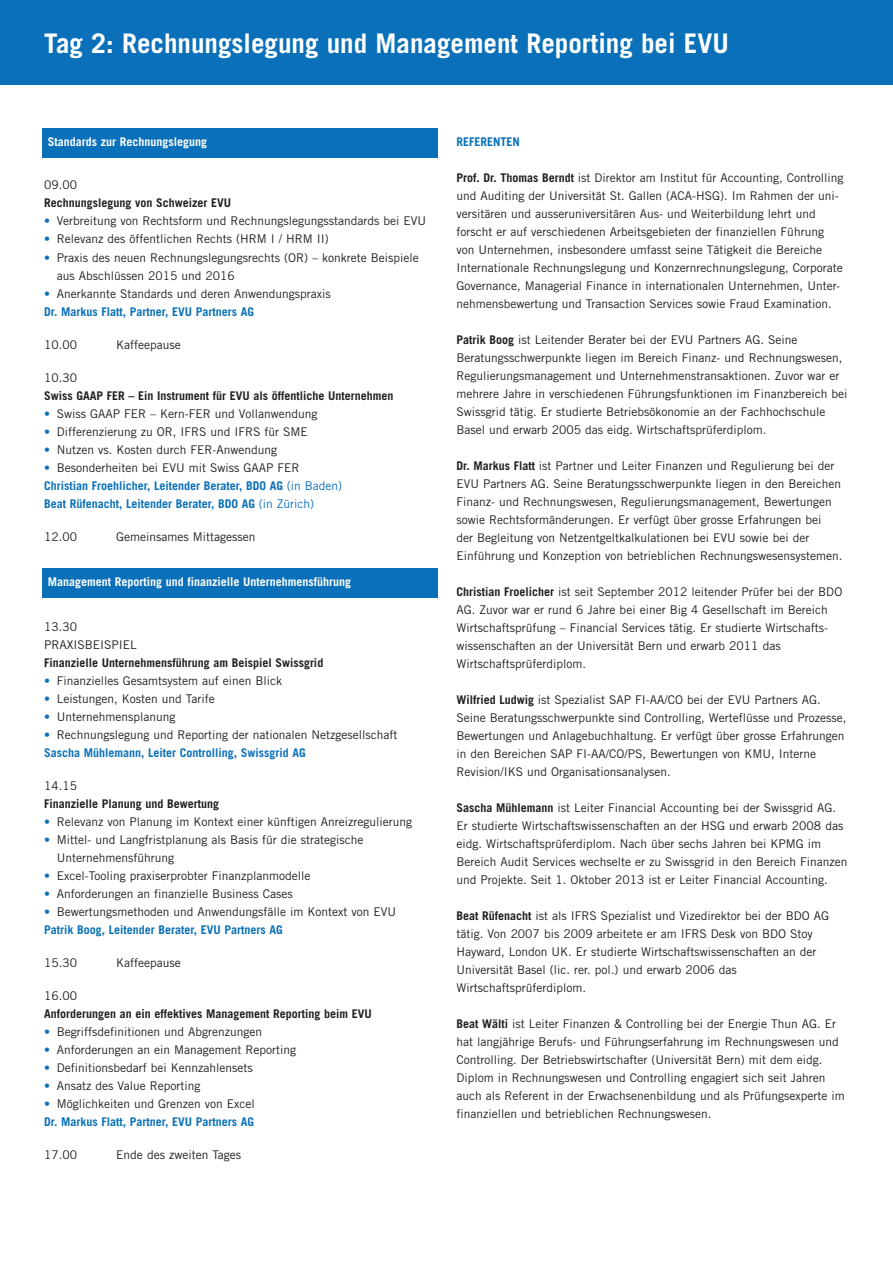
<style>
.page{position:relative;width:893px;height:1263px;background:#fff}
.page>*{position:absolute;margin:0;border:0;box-sizing:border-box;transform-origin:0 0}
.t1{font:700 27px "Trade Gothic";color:#fff}
.t2{font:12px/18px "Trade Gothic";color:#231f20}
.t3{font:700 12px "Trade Gothic";color:#231f20}
.t4{font:700 12px/18px "Trade Gothic";color:#0970b9}
.t5{font:700 12px "Trade Gothic";color:#fff}
.s1{color:#0970b9}
.s2{font-weight:700;color:#0970b9}
.s3{font-weight:400}
.s4{font-weight:400;color:#231f20}
.s5{font-weight:700}
</style>
<div class="page">
<div style="left:0;top:0;width:893px;height:85px;background:#0970b9"></div>
<div style="left:43px;top:128px;width:395px;height:30px;background:#0970b9"></div>
<div style="left:43px;top:568px;width:395px;height:29px;background:#0970b9"></div>
<h1 class="t1" style="left:44px;top:27px;width:686px">Tag 2: Rechnungslegung und Management Reporting bei EVU</h1>
<p class="t5" style="left:48px;top:134px;width:161px">Standards zur Rechnungslegung</p>
<p class="t2" style="left:44px;top:176px;width:34px">09.00</p>
<p class="t3" style="left:44px;top:196px;width:188px">Rechnungslegung von Schweizer EVU</p>
<p class="t2" style="left:44px;top:212px;width:384px"><span class="s1">•</span> Verbreitung von Rechtsform und Rechnungslegungsstandards bei EVU</p>
<p class="t2" style="left:44px;top:230px;width:286px"><span class="s1">•</span> Relevanz des öffentlichen Rechts (HRM I / HRM II)</p>
<p class="t2" style="left:57px;top:248px;width:364px;text-indent:-13px"><span class="s1">•</span> Praxis des neuen Rechnungslegungsrechts (OR) – konkrete Beispiele aus Abschlüssen 2015 und 2016</p>
<p class="t2" style="left:44px;top:284px;width:288px"><span class="s1">•</span> Anerkannte Standards und deren Anwendungspraxis<br><span class="s2">Dr. Markus Flatt, Partner, EVU Partners AG</span></p>
<p class="t2" style="left:44px;top:335px;width:34px">10.00</p>
<p class="t2" style="left:116px;top:335px;width:66px">Kaffeepause</p>
<p class="t2" style="left:44px;top:368px;width:34px">10.30</p>
<p class="t3" style="left:44px;top:388px;width:351px">Swiss GAAP FER – Ein Instrument für EVU als öffentliche Unternehmen</p>
<p class="t2" style="left:44px;top:404px;width:275px"><span class="s1">•</span> Swiss GAAP FER – Kern-FER und Vollanwendung</p>
<p class="t2" style="left:44px;top:422px;width:265px"><span class="s1">•</span> Differenzierung zu OR, IFRS und IFRS für SME</p>
<p class="t2" style="left:44px;top:440px;width:235px"><span class="s1">•</span> Nutzen vs. Kosten durch FER-Anwendung</p>
<p class="t4" style="left:44px;top:458px;width:300px"><span class="s3">•</span> <span class="s4">Besonderheiten bei EVU mit Swiss GAAP FER<br></span>Christian Froehlicher, Leitender Berater, BDO AG <span class="s3">(in Baden)<br></span>Beat Rüfenacht, Leitender Berater, BDO AG <span class="s3">(in Zürich)</span></p>
<p class="t2" style="left:44px;top:527px;width:34px">12.00</p>
<p class="t2" style="left:116px;top:527px;width:141px">Gemeinsames Mittagessen</p>
<p class="t5" style="left:48px;top:574px;width:305px">Management Reporting und finanzielle Unternehmensführung</p>
<p class="t2" style="left:44px;top:617px;width:94px">13.30<br>PRAXISBEISPIEL</p>
<p class="t3" style="left:44px;top:655px;width:281px">Finanzielle Unternehmensführung am Beispiel Swissgrid</p>
<p class="t2" style="left:44px;top:671px;width:240px"><span class="s1">•</span> Finanzielles Gesamtsystem auf einen Blick</p>
<p class="t2" style="left:44px;top:689px;width:172px"><span class="s1">•</span> Leistungen, Kosten und Tarife</p>
<p class="t2" style="left:44px;top:707px;width:133px"><span class="s1">•</span> Unternehmensplanung</p>
<p class="t2" style="left:44px;top:725px;width:355px"><span class="s1">•</span> Rechnungslegung und Reporting der nationalen Netzgesellschaft<br><span class="s2">Sascha Mühlemann, Leiter Controlling, Swissgrid AG</span></p>
<p class="t2" style="left:44px;top:776px;width:34px">14.15</p>
<p class="t3" style="left:44px;top:796px;width:176px">Finanzielle Planung und Bewertung</p>
<p class="t2" style="left:44px;top:812px;width:370px"><span class="s1">•</span> Relevanz von Planung im Kontext einer künftigen Anreizregulierung</p>
<p class="t2" style="left:57px;top:830px;width:308px;text-indent:-13px"><span class="s1">•</span> Mittel- und Langfristplanung als Basis für die strategische<br>Unternehmensführung</p>
<p class="t2" style="left:44px;top:866px;width:268px"><span class="s1">•</span> Excel-Tooling praxiserprobter Finanzplanmodelle</p>
<p class="t2" style="left:44px;top:884px;width:250px"><span class="s1">•</span> Anforderungen an finanzielle Business Cases</p>
<p class="t2" style="left:44px;top:902px;width:354px"><span class="s1">•</span> Bewertungsmethoden und Anwendungsfälle im Kontext von EVU<br><span class="s2">Patrik Boog, Leitender Berater, EVU Partners AG</span></p>
<p class="t2" style="left:44px;top:953px;width:34px">15.30</p>
<p class="t2" style="left:116px;top:953px;width:66px">Kaffeepause</p>
<p class="t2" style="left:44px;top:986px;width:34px">16.00</p>
<p class="t3" style="left:44px;top:1006px;width:329px">Anforderungen an ein effektives Management Reporting beim EVU</p>
<p class="t2" style="left:44px;top:1022px;width:220px"><span class="s1">•</span> Begriffsdefinitionen und Abgrenzungen</p>
<p class="t2" style="left:44px;top:1040px;width:254px"><span class="s1">•</span> Anforderungen an ein Management Reporting</p>
<p class="t2" style="left:44px;top:1058px;width:210px"><span class="s1">•</span> Definitionsbedarf bei Kennzahlensets</p>
<p class="t2" style="left:44px;top:1076px;width:158px"><span class="s1">•</span> Ansatz des Value Reporting</p>
<p class="t4" style="left:44px;top:1094px;width:212px"><span class="s3">•</span> <span class="s4">Möglichkeiten und Grenzen von Excel<br></span>Dr. Markus Flatt, Partner, EVU Partners AG</p>
<p class="t2" style="left:44px;top:1145px;width:34px">17.00</p>
<p class="t2" style="left:116px;top:1145px;width:126px">Ende des zweiten Tages</p>
<p class="t4" style="left:456px;top:133px;width:65px">REFERENTEN</p>
<p class="t2" style="left:456px;top:169px;width:389px"><span class="s5">Prof. Dr. Thomas Berndt</span> ist Direktor am Institut für Accounting, Controlling und Auditing der Universität St. Gallen (ACA-HSG). Im Rahmen der uni&shy;versitären und ausseruniversitären Aus- und Weiterbildung lehrt und forscht er auf verschiedenen Arbeitsgebieten der finanziellen Führung von Unternehmen, insbesondere umfasst seine Tätigkeit die Bereiche Internationale Rechnungslegung und Konzernrechnungslegung, Corporate Governance, Managerial Finance in internationalen Unternehmen, Unter&shy;nehmensbewertung und Transaction Services sowie Fraud Examination.</p>
<p class="t2" style="left:456px;top:331px;width:392px"><span class="s5">Patrik Boog</span> ist Leitender Berater bei der EVU Partners AG. Seine Beratungsschwerpunkte liegen im Bereich Finanz- und Rechnungswesen, Regulierungsmanagement und Unternehmenstransaktionen. Zuvor war er mehrere Jahre in verschiedenen Führungsfunktionen im Finanzbereich bei Swissgrid tätig. Er studierte Betriebsökonomie an der Fachhochschule Basel und erwarb 2005 das eidg. Wirtschaftsprüferdiplom.</p>
<p class="t2" style="left:456px;top:457px;width:387px"><span class="s5">Dr. Markus Flatt</span> ist Partner und Leiter Finanzen und Regulierung bei der EVU Partners AG. Seine Beratungsschwerpunkte liegen in den Bereichen Finanz- und Rechnungswesen, Regulierungsmanagement, Bewertungen sowie Rechtsformänderungen. Er verfügt über grosse Erfahrungen bei<br>der Begleitung von Netzentgeltkalkulationen bei EVU sowie bei der Einführung und Konzeption von betrieblichen Rechnungswesensystemen.</p>
<p class="t2" style="left:456px;top:583px;width:387px"><span class="s5">Christian Froelicher</span> ist seit September 2012 leitender Prüfer bei der BDO AG. Zuvor war er rund 6 Jahre bei einer Big 4 Gesellschaft im Bereich Wirtschaftsprüfung – Financial Services tätig. Er studierte Wirtschafts&shy;wissenschaften an der Universität Bern und erwarb 2011 das Wirtschaftsprüferdiplom.</p>
<p class="t2" style="left:456px;top:691px;width:391px"><span class="s5">Wilfried Ludwig</span> ist Spezialist SAP FI-AA/CO bei der EVU Partners AG.<br>Seine Beratungsschwerpunkte sind Controlling, Werteflüsse und Prozesse, Bewertungen und Anlagebuchhaltung. Er verfügt über grosse Erfahrungen in den Bereichen SAP FI-AA/CO/PS, Bewertungen von KMU, Interne Revision/IKS und Organisationsanalysen.</p>
<p class="t2" style="left:456px;top:799px;width:392px"><span class="s5">Sascha Mühlemann</span> ist Leiter Financial Accounting bei der Swissgrid AG.<br>Er studierte Wirtschaftswissenschaften an der HSG und erwarb 2008 das eidg. Wirtschaftsprüferdiplom. Nach über sechs Jahren bei KPMG im Bereich Audit Services wechselte er zu Swissgrid in den Bereich Finanzen und Projekte. Seit 1. Oktober 2013 ist er Leiter Financial Accounting.</p>
<p class="t2" style="left:456px;top:907px;width:374px"><span class="s5">Beat Rüfenacht</span> ist als IFRS Spezialist und Vizedirektor bei der BDO AG tätig. Von 2007 bis 2009 arbeitete er am IFRS Desk von BDO Stoy Hayward, London UK. Er studierte Wirtschaftswissenschaften an der Universität Basel (lic. rer. pol.) und erwarb 2006 das Wirtschaftsprüferdiplom.</p>
<p class="t2" style="left:456px;top:1015px;width:390px"><span class="s5">Beat Wälti</span> ist Leiter Finanzen &amp; Controlling bei der Energie Thun AG. Er hat langjährige Berufs- und Führungserfahrung im Rechnungswesen und Controlling. Der Betriebswirtschafter (Universität Bern) mit dem eidg.<br>Diplom in Rechnungswesen und Controlling engagiert sich seit Jahren auch als Referent in der Erwachsenenbildung und als Prüfungsexperte im finanziellen und betrieblichen Rechnungswesen.</p>
</div>
